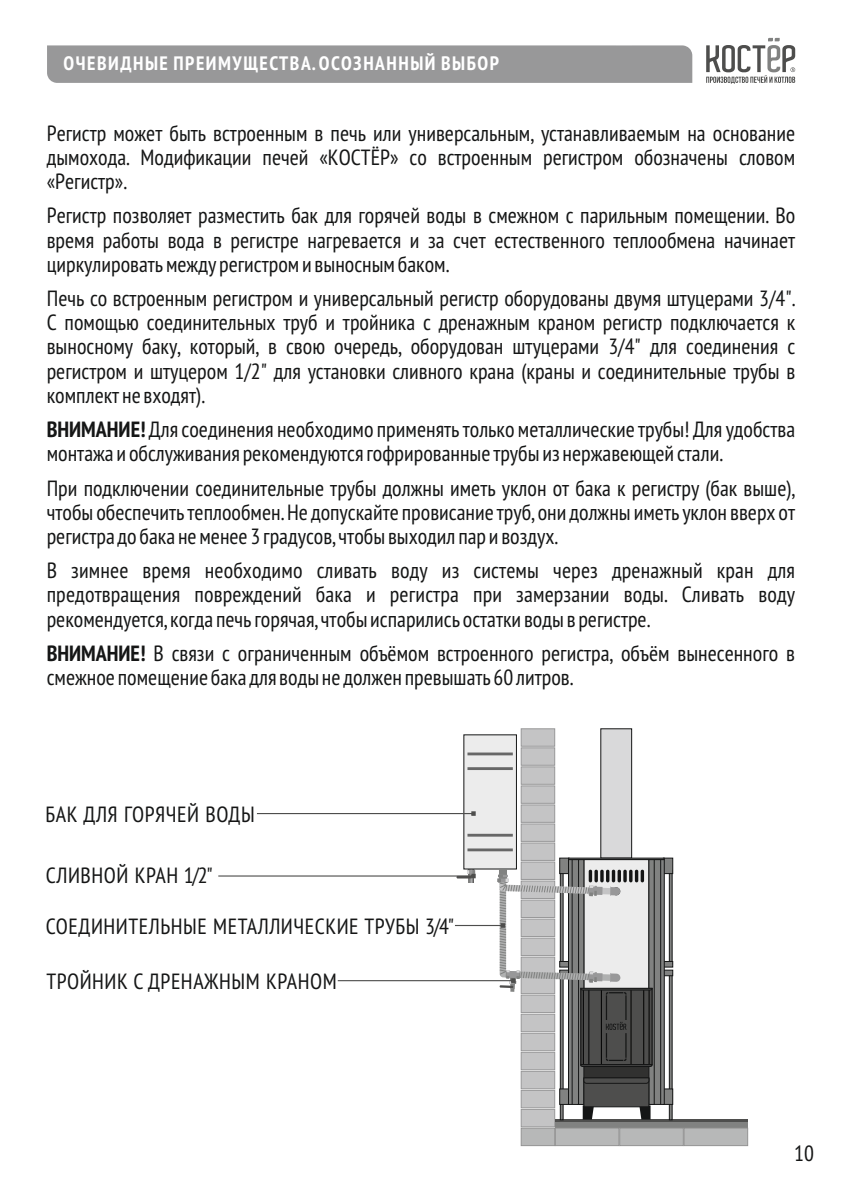
<style>
.page{position:relative;width:842px;height:1191px;background:#fff}
.page>*{position:absolute;margin:0;border:0;box-sizing:border-box;transform-origin:0 0}
.t1{font:condensed 22px/24.2px "PT Sans";color:#151616;text-align:justify}
.t2{font:condensed 22px "PT Sans";letter-spacing:.025em;color:#151616}
.t3{font:700 condensed 19.4px "PT Sans";letter-spacing:.08em;color:#fff}
.s1{font-weight:700}
</style>
<div class="page">
<hr style="left:455px;top:925px;width:48px;height:1px;background:#4e4e4d">
<hr style="left:257px;top:813px;width:216px;height:1px;background:#4e4e4d">
<hr style="left:218px;top:875px;width:255px;height:1px;background:#4e4e4d">
<hr style="left:338px;top:980px;width:175px;height:1px;background:#4e4e4d">
<div style="left:47px;top:45px;width:645px;height:38px;background:#989899"></div>
<svg style="left:706px;top:38px;width:89px;height:46px"></svg>
<svg style="left:456px;top:728px;width:292px;height:418px"></svg>
<p class="t3" style="left:63px;top:56px;width:437px">ОЧЕВИДНЫЕ ПРЕИМУЩЕСТВА.ОСОЗНАННЫЙ ВЫБОР</p>
<p class="t1" style="left:47px;top:123px;width:750px">Регистр может быть встроенным в печь или универсальным, устанавливаемым на основание дымохода. Модификации печей «КОСТЁР» со встроенным регистром обозначены словом «Регистр».</p>
<p class="t1" style="left:47px;top:206px;width:750px">Регистр позволяет разместить бак для горячей воды в смежном с парильным помещении. Во время работы вода в регистре нагревается и за счет естественного теплообмена начинает циркулировать между регистром и выносным баком.</p>
<p class="t1" style="left:47px;top:288px;width:750px">Печь со встроенным регистром и универсальный регистр оборудованы двумя штуцерами 3/4".<br>С помощью соединительных труб и тройника с дренажным краном регистр подключается к выносному баку, который, в свою очередь, оборудован штуцерами 3/4" для соединения с регистром и штуцером 1/2" для установки сливного крана (краны и соединительные трубы в комплект не входят).</p>
<p class="t1" style="left:47px;top:419px;width:750px"><span class="s1">ВНИМАНИЕ!</span> Для соединения необходимо применять только металлические трубы! Для удобства монтажа и обслуживания рекомендуются гофрированные трубы из нержавеющей стали.</p>
<p class="t1" style="left:47px;top:478px;width:750px">При подключении соединительные трубы должны иметь уклон от бака к регистру (бак выше), чтобы обеспечить теплообмен. Не допускайте провисание труб, они должны иметь уклон вверх от регистра до бака не менее 3 градусов, чтобы выходил пар и воздух.</p>
<p class="t1" style="left:47px;top:560px;width:750px">В зимнее время необходимо сливать воду из системы через дренажный кран для предотвращения повреждений бака и регистра при замерзании воды. Сливать воду рекомендуется, когда печь горячая, чтобы испарились остатки воды в регистре.</p>
<p class="t1" style="left:47px;top:643px;width:750px"><span class="s1">ВНИМАНИЕ!</span> В связи с ограниченным объёмом встроенного регистра, объём вынесенного в смежное помещение бака для воды не должен превышать 60 литров.</p>
<p class="t2" style="left:45px;top:805px;width:211px">БАК ДЛЯ ГОРЯЧЕЙ ВОДЫ</p>
<p class="t2" style="left:46px;top:866px;width:168px">СЛИВНОЙ КРАН 1/2"</p>
<p class="t2" style="left:46px;top:917px;width:410px">СОЕДИНИТЕЛЬНЫЕ МЕТАЛЛИЧЕСКИЕ ТРУБЫ 3/4"</p>
<p class="t2" style="left:47px;top:972px;width:292px">ТРОЙНИК С ДРЕНАЖНЫМ КРАНОМ</p>
<p class="t1" style="left:794px;top:1143px;width:21px">10</p>
</div>
